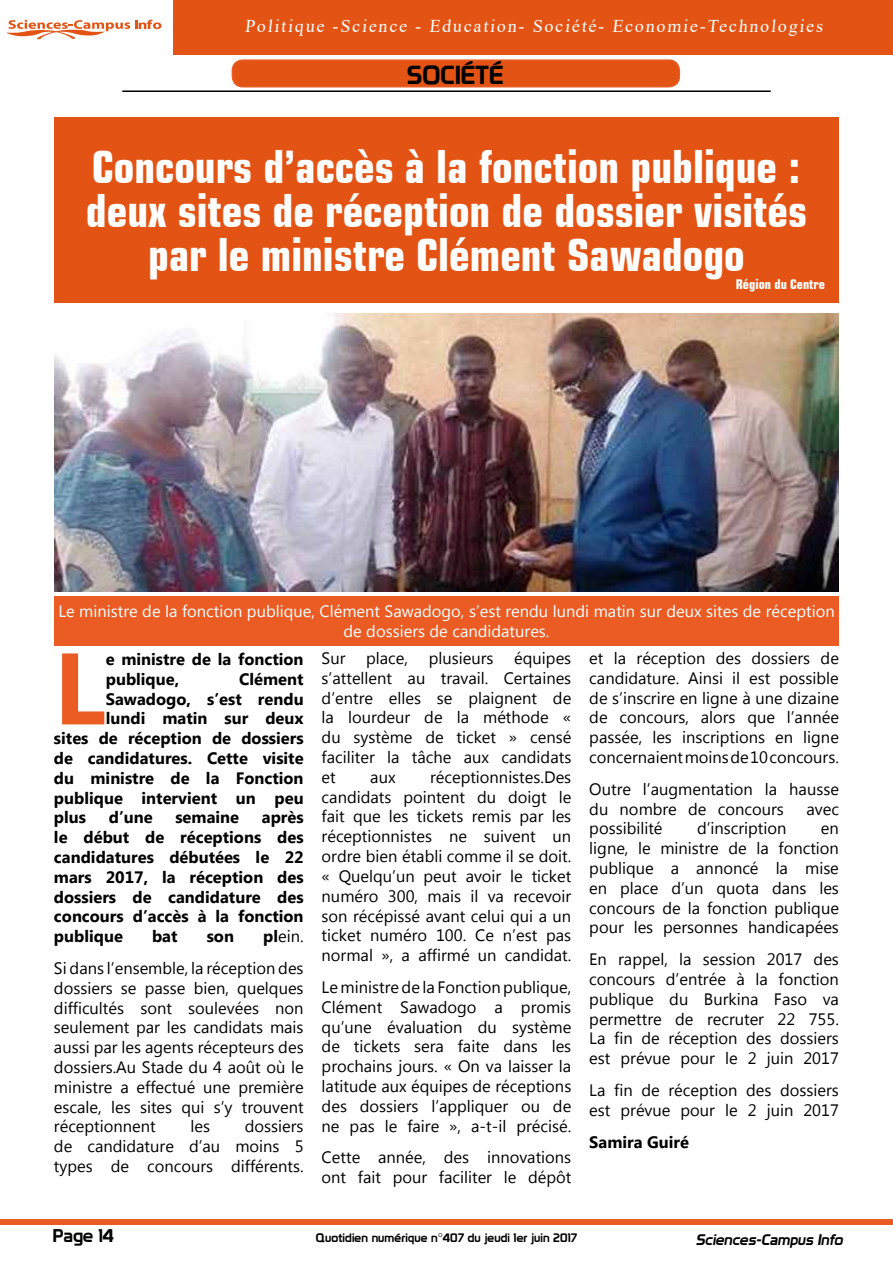
<style>
.page{position:relative;width:893px;height:1263px;background:#fff}
.page>*{position:absolute;margin:0;border:0;box-sizing:border-box;transform-origin:0 0}
.t1{font:700 101.4px "Myanmar Text";color:#ea5c24}
.t2{font:700 condensed 45px/43.5px "Square 721 BT";color:#fff;text-align:center}
.t3{font:25.5px "Prototype";color:#000}
.t4{font:18px "Times New Roman";color:#fff}
.t5{font:18px "Prototype";color:#000}
.t6{font:16.5px/19.8px "Myanmar Text";color:#000;text-align:justify}
.t7{font:700 16.5px/19.8px "Myanmar Text";color:#000}
.t8{font:16.5px/19.8px "Myanmar Text";color:#fff;text-align:center}
.t9{font:italic 15px "Prototype";color:#000}
.t10{font:700 condensed 13.5px "Square 721 BT";color:#fff}
.t11{font:12px "Prototype";letter-spacing:.01em;color:#000}
.s1{font-weight:700}
</style>
<div class="page">
<div style="left:1px;top:1219px;width:892px;height:6px;background:#ea5c24"></div>
<svg style="left:6px;top:20px;width:155px;height:20px"></svg>
<div style="left:173px;top:0;width:720px;height:54px;background:#e35414"></div>
<hr style="left:122px;top:90px;width:649px;height:2px;background:#000">
<div style="left:232px;top:60px;width:447px;height:27px;background:#e35414;border-radius:10px"></div>
<div style="left:232px;top:59px;width:448px;height:28px;border:2px solid #ea5c24;border-radius:10px"></div>
<div style="left:54px;top:117px;width:785px;height:186px;background:#e35414"></div>
<img style="left:54px;top:313px;width:785px;height:278px">
<div style="left:54px;top:596px;width:785px;height:50px;background:#ea5c24"></div>
<p class="t4" style="left:245px;top:13px;width:582px">Politique -Science - Education- Société- Economie-Technologies</p>
<h3 class="t3" style="left:407px;top:60px;width:98px">SOCIÉTÉ</h3>
<h2 class="t2" style="left:86px;top:145px;width:722px">Concours d’accès à la fonction publique : deux sites de réception de dossier visités par le ministre Clément Sawadogo</h2>
<p class="t10" style="left:736px;top:276px;width:91px">Région du Centre</p>
<p class="t8" style="left:58px;top:601px;width:778px">Le ministre de la fonction publique, Clément Sawadogo, s’est rendu lundi matin sur deux sites de réception de dossiers de candidatures.</p>
<h1 class="t1" style="left:54px;top:630px;width:53px">L</h1>
<p class="t7" style="left:106px;top:649px;width:199px">e ministre de la fonction publique,</p>
<p class="t7" style="left:239px;top:669px;width:66px">Clément</p>
<p class="t7" style="left:106px;top:689px;width:199px">Sawadogo, s’est rendu</p>
<p class="t7" style="left:106px;top:709px;width:199px">lundi matin sur deux</p>
<p class="t7" style="left:54px;top:729px;width:251px">sites de réception de dossiers</p>
<p class="t7" style="left:54px;top:748px;width:251px">de candidatures. Cette visite</p>
<p class="t7" style="left:54px;top:768px;width:251px">du ministre de la Fonction</p>
<p class="t7" style="left:54px;top:788px;width:251px">publique intervient un peu</p>
<p class="t7" style="left:54px;top:808px;width:34px">plus</p>
<p class="t7" style="left:109px;top:808px;width:45px">d’une</p>
<p class="t7" style="left:175px;top:808px;width:65px">semaine</p>
<p class="t7" style="left:54px;top:808px;width:251px;text-align:justify;text-indent:208px">après le début de réceptions des candidatures débutées le 22 mars 2017, la réception des dossiers de candidature des concours d’accès à la fonction publique</p>
<p class="t6" style="left:54px;top:921px;width:251px;line-height:31.8px;text-align:right"><span class="s1">pl</span>ein.<br>Si dans l’ensemble, la réception des</p>
<p class="t6" style="left:54px;top:978px;width:251px">dossiers se passe bien, quelques difficultés sont soulevées non seulement par les candidats mais aussi par les agents récepteurs des dossiers.Au Stade du 4 août où le ministre a effectué une première escale, les sites qui s’y trouvent réceptionnent</p>
<p class="t7" style="left:152px;top:927px;width:27px">bat</p>
<p class="t7" style="left:207px;top:927px;width:29px">son</p>
<p class="t6" style="left:54px;top:1117px;width:251px;text-indent:191px">dossiers de candidature d’au moins 5 types de concours différents.</p>
<p class="t6" style="left:191px;top:1117px;width:21px">les</p>
<p class="t6" style="left:322px;top:648px;width:251px;text-indent:193px">équipes s’attellent au travail. Certaines d’entre elles se plaignent de la lourdeur de la méthode « du système de ticket » censé faciliter la tâche aux candidats et</p>
<p class="t6" style="left:322px;top:648px;width:25px">Sur</p>
<p class="t6" style="left:366px;top:648px;width:43px">place,</p>
<p class="t6" style="left:429px;top:648px;width:66px">plusieurs</p>
<p class="t6" style="left:322px;top:767px;width:251px;text-indent:108px">réceptionnistes.Des candidats pointent du doigt le fait que les tickets remis par les réceptionnistes ne suivent un ordre bien établi comme il se doit. « Quelqu’un peut avoir le ticket numéro 300, mais il va recevoir son récépissé avant celui qui a un ticket numéro 100. Ce n’est pas normal », a affirmé un candidat.</p>
<p class="t6" style="left:322px;top:977px;width:251px">Le ministre de la Fonction publique, Clément Sawadogo a promis qu’une évaluation du système de tickets sera faite dans les prochains jours. « On va laisser la latitude aux équipes de réceptions des dossiers l’appliquer ou de ne pas le faire », a-t-il précisé.</p>
<p class="t6" style="left:322px;top:1148px;width:251px">Cette année, des innovations ont fait pour faciliter le dépôt</p>
<p class="t6" style="left:370px;top:767px;width:27px">aux</p>
<p class="t6" style="left:589px;top:648px;width:251px">et la réception des dossiers de candidature. Ainsi il est possible de s’inscrire en ligne à une dizaine de concours, alors que l’année passée, les inscriptions en ligne concernaient moins de 10 concours.</p>
<p class="t6" style="left:589px;top:779px;width:251px">Outre l’augmentation la hausse du nombre de concours</p>
<p class="t6" style="left:806px;top:799px;width:34px">avec</p>
<p class="t6" style="left:589px;top:819px;width:75px">possibilité</p>
<p class="t6" style="left:697px;top:819px;width:91px">d’inscription</p>
<p class="t6" style="left:589px;top:819px;width:251px;text-indent:232px">en ligne, le ministre de la fonction publique a annoncé la mise en place d’un quota dans les concours de la fonction publique pour les personnes handicapées</p>
<p class="t6" style="left:589px;top:950px;width:251px">En rappel, la session 2017 des concours d’entrée à la fonction publique du Burkina Faso va permettre de recruter 22 755.<br>La fin de réception des dossiers est prévue pour le 2 juin 2017</p>
<p class="t6" style="left:589px;top:1080px;width:251px">La fin de réception des dossiers est prévue pour le 2 juin 2017</p>
<p class="t7" style="left:589px;top:1132px;width:101px">Samira Guiré</p>
<p class="t5" style="left:53px;top:1225px;width:63px">Page 14</p>
<p class="t11" style="left:316px;top:1230px;width:263px">Quotidien numérique n°407 du jeudi 1er juin 2017</p>
<p class="t9" style="left:696px;top:1231px;width:152px">Sciences-Campus Info</p>
</div>
